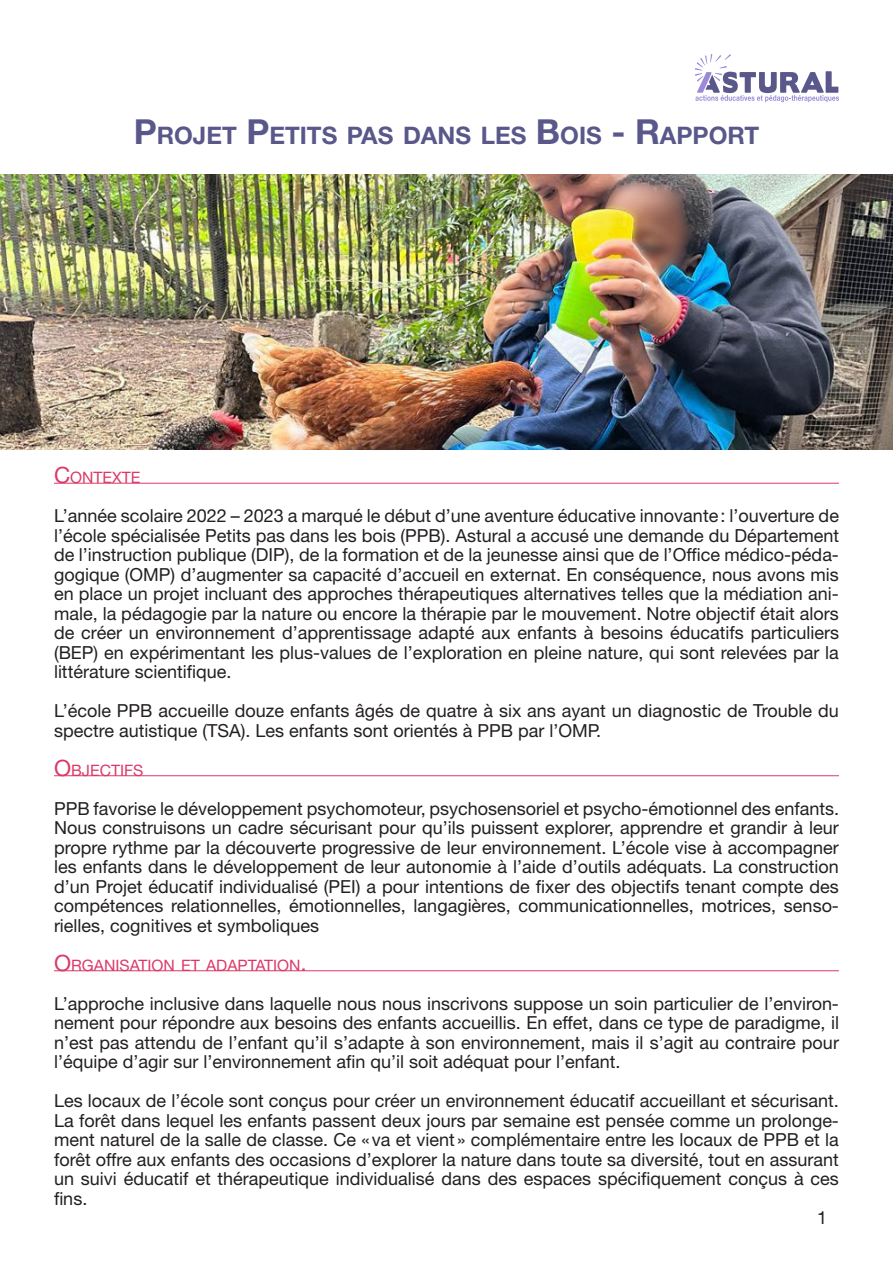
<style>
.page{position:relative;width:893px;height:1263px;background:#fff}
.page>*{position:absolute;margin:0;border:0;box-sizing:border-box;transform-origin:0 0}
.Titre_1{font:700 24.15px "Helvetica Neue LT Std";color:#5a588a}
.Body{font:18px/19.5px "Helvetica Neue LT Std";color:#231f20;text-align:justify}
.Body_titre{font:15.75px "Helvetica Neue LT Std";color:#dc3968}
.s1{font-size:34.5px}
.s2{font-size:22.5px}
</style>
<div class="page">
<hr style="left:54px;top:483px;width:785px;height:1px;background:#dc3968">
<hr style="left:54px;top:775px;width:785px;height:1px;background:#dc3968">
<hr style="left:54px;top:970px;width:785px;height:1px;background:#dc3968">
<svg style="left:695px;top:54px;width:144px;height:48px"></svg>
<img style="left:0;top:174px;width:893px;height:276px">
<p class="Titre_1" style="left:134px;top:120px;width:627px"><span class="s1">P</span>ROJET <span class="s1">P</span>ETITS PAS DANS LES <span class="s1">B</span>OIS <span class="s1">- R</span>APPORT</p>
<p class="Body_titre" style="left:54px;top:468px;width:88px"><span class="s2">C</span>ONTEXTE</p>
<p class="Body" style="left:54px;top:506px;width:786px">L’année scolaire 2022 – 2023 a marqué le début d’une aventure éducative innovante: l’ouverture de l’école spécialisée Petits pas dans les bois (PPB). Astural a accusé une demande du Département de l’instruction publique (DIP), de la formation et de la jeunesse ainsi que de l’Office médico-péda&shy;gogique (OMP) d’augmenter sa capacité d’accueil en externat. En conséquence, nous avons mis en place un projet incluant des approches thérapeutiques alternatives telles que la médiation ani&shy;male, la pédagogie par la nature ou encore la thérapie par le mouvement. Notre objectif était alors de créer un environnement d’apprentissage adapté aux enfants à besoins éducatifs particuliers (BEP) en expérimentant les plus-values de l’exploration en pleine nature, qui sont relevées par la littérature scientifique.</p>
<p class="Body" style="left:54px;top:701px;width:786px">L’école PPB accueille douze enfants âgés de quatre à six ans ayant un diagnostic de Trouble du spectre autistique (TSA). Les enfants sont orientés à PPB par l’OMP.</p>
<p class="Body_titre" style="left:54px;top:761px;width:91px"><span class="s2">O</span>BJECTIFS</p>
<p class="Body" style="left:54px;top:798px;width:786px">PPB favorise le développement psychomoteur, psychosensoriel et psycho-émotionnel des enfants.<br>Nous construisons un cadre sécurisant pour qu’ils puissent explorer, apprendre et grandir à leur propre rythme par la découverte progressive de leur environnement. L’école vise à accompagner les enfants dans le développement de leur autonomie à l’aide d’outils adéquats. La construction d’un Projet éducatif individualisé (PEI) a pour intentions de fixer des objectifs tenant compte des compétences relationnelles, émotionnelles, langagières, communicationnelles, motrices, senso&shy;rielles, cognitives et symboliques</p>
<p class="Body_titre" style="left:54px;top:956px;width:254px"><span class="s2">O</span>RGANISATION ET ADAPTATION<span class="s2">.</span></p>
<p class="Body" style="left:54px;top:993px;width:786px">L’approche inclusive dans laquelle nous nous inscrivons suppose un soin particulier de l’environ&shy;nement pour répondre aux besoins des enfants accueillis. En effet, dans ce type de paradigme, il n’est pas attendu de l’enfant qu’il s’adapte à son environnement, mais il s’agit au contraire pour l’équipe d’agir sur l’environnement afin qu’il soit adéquat pour l’enfant.</p>
<p class="Body" style="left:54px;top:1091px;width:786px">Les locaux de l’école sont conçus pour créer un environnement éducatif accueillant et sécurisant.<br>La forêt dans lequel les enfants passent deux jours par semaine est pensée comme un prolonge&shy;ment naturel de la salle de classe. Ce « va et vient » complémentaire entre les locaux de PPB et la forêt offre aux enfants des occasions d’explorer la nature dans toute sa diversité, tout en assurant un suivi éducatif et thérapeutique individualisé dans des espaces spécifiquement conçus à ces fins.</p>
<p class="Body" style="left:817px;top:1208px;width:12px">1</p>
</div>
